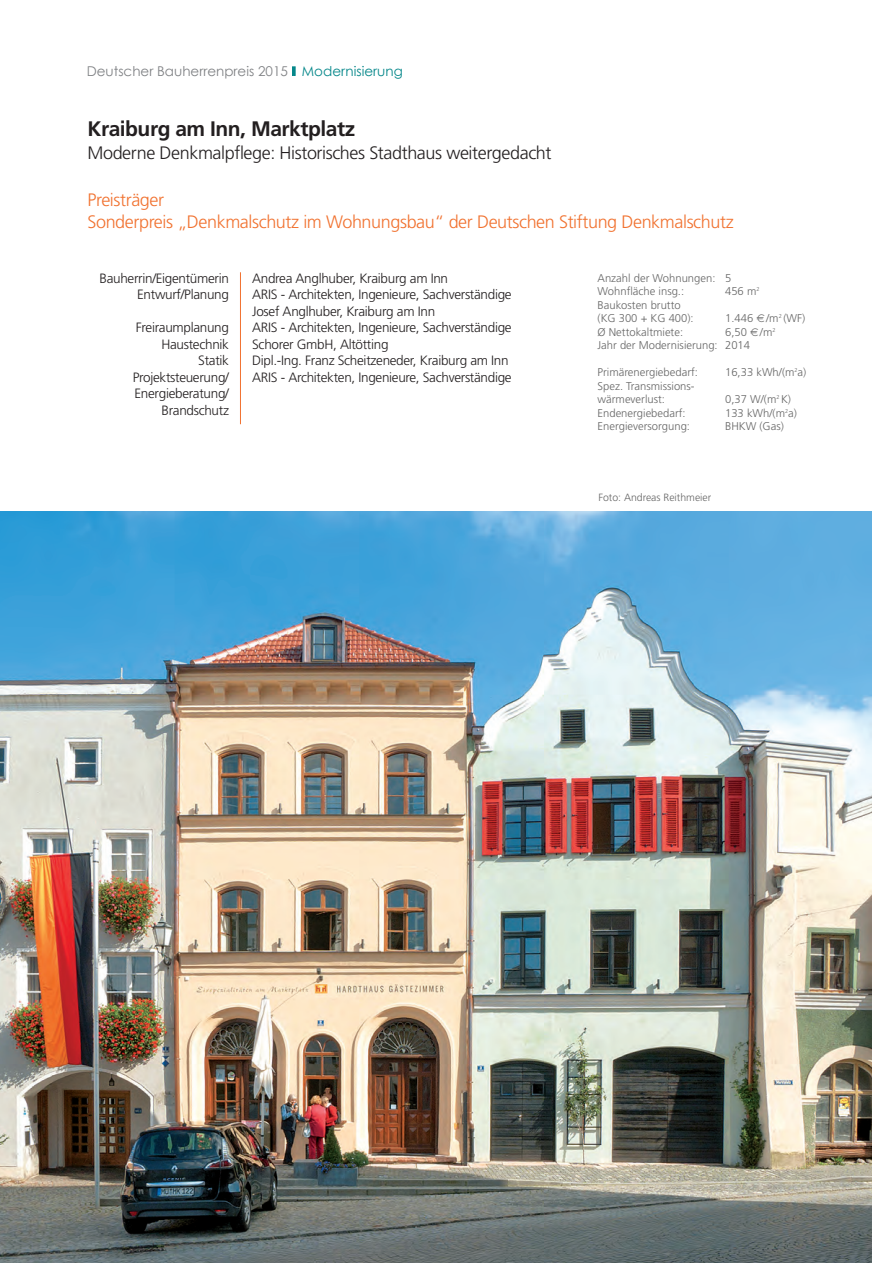
<style>
.page{position:relative;width:893px;height:1263px;background:#fff}
.page>*{position:absolute;margin:0;border:0;box-sizing:border-box;transform-origin:0 0}
.t1{font:700 21px "Frutiger";letter-spacing:-.02em;color:#231f20}
.t2{font:300 18px/21.6px "Frutiger";letter-spacing:-.02em;color:#f17230}
.t3{font:300 18px "Frutiger";letter-spacing:-.02em;color:#231f20}
.t4{font:300 13.5px/16.5px "Frutiger";letter-spacing:-.02em;color:#231f20;text-align:right}
.t5{font:13.5px "Century Gothic";color:#808285}
.t6{font:300 11.25px/13.5px "Frutiger";color:#666}
.t7{font:300 10.5px "Frutiger";color:#666}
.s1{color:#05878a}
</style>
<div class="page">
<hr style="left:240px;top:272px;width:1px;height:152px;background:#f17230">
<img style="left:0;top:511px;width:872px;height:752px">
<div style="left:292px;top:66px;width:4px;height:10px;border:1px solid #05878a"></div>
<p class="t5" style="left:87px;top:62px;width:317px">Deutscher Bauherrenpreis 2015 <span class="s1">Modernisierung</span></p>
<h1 class="t1" style="left:87px;top:121px;width:269px">Kraiburg am Inn, Marktplatz</h1>
<h2 class="t3" style="left:87px;top:146px;width:466px">Moderne Denkmalpflege: Historisches Stadthaus weitergedacht</h2>
<h2 class="t2" style="left:87px;top:191px;width:648px">Preisträger<br>Sonderpreis „Denkmalschutz im Wohnungsbau“ der Deutschen Stiftung Denkmalschutz</h2>
<p class="t4" style="left:100px;top:271px;width:131px">Bauherrin/Eigentümerin<br>Entwurf/Planung</p>
<p class="t4" style="left:133px;top:320px;width:98px">Freiraumplanung<br>Haustechnik<br>Statik<br>Projektsteuerung/<br>Energieberatung/<br>Brandschutz</p>
<p class="t4" style="left:252px;top:271px;width:261px;text-align:left">Andrea Anglhuber, Kraiburg am Inn<br>ARIS - Architekten, Ingenieure, Sachverständige Josef Anglhuber, Kraiburg am Inn<br>ARIS - Architekten, Ingenieure, Sachverständige Schorer GmbH, Altötting<br>Dipl.-Ing. Franz Scheitzeneder, Kraiburg am Inn ARIS - Architekten, Ingenieure, Sachverständige</p>
<p class="t6" style="left:597px;top:272px;width:135px">Anzahl der Wohnungen: 5<br>Wohnfläche insg.:</p>
<p class="t6" style="left:725px;top:285px;width:36px">456 m<sup>2</sup></p>
<p class="t6" style="left:597px;top:299px;width:98px">Baukosten brutto (KG 300 + KG 400):</p>
<p class="t6" style="left:725px;top:312px;width:82px">1.446 /m<sup>2</sup> (WF)</p>
<p class="t6" style="left:597px;top:326px;width:87px">Ø Nettokaltmiete:</p>
<p class="t6" style="left:597px;top:326px;width:180px;text-indent:128px">6,50 /m<sup>2<br></sup>Jahr der Modernisierung: 2014</p>
<p class="t6" style="left:597px;top:366px;width:102px">Primärenergiebedarf:</p>
<p class="t6" style="left:725px;top:366px;width:83px">16,33 kWh/(m<sup>2</sup>a)</p>
<p class="t6" style="left:597px;top:380px;width:99px">Spez. Transmissions&shy;wärmeverlust:</p>
<p class="t6" style="left:725px;top:393px;width:67px">0,37 W/(m<sup>2</sup> K)</p>
<p class="t6" style="left:597px;top:407px;width:90px">Endenergiebedarf:</p>
<p class="t6" style="left:725px;top:407px;width:73px">133 kWh/(m<sup>2</sup>a)</p>
<p class="t6" style="left:597px;top:420px;width:94px">Energieversorgung:</p>
<p class="t6" style="left:725px;top:420px;width:60px">BHKW (Gas)</p>
<p class="t7" style="left:598px;top:493px;width:114px">Foto: Andreas Reithmeier</p>
</div>
